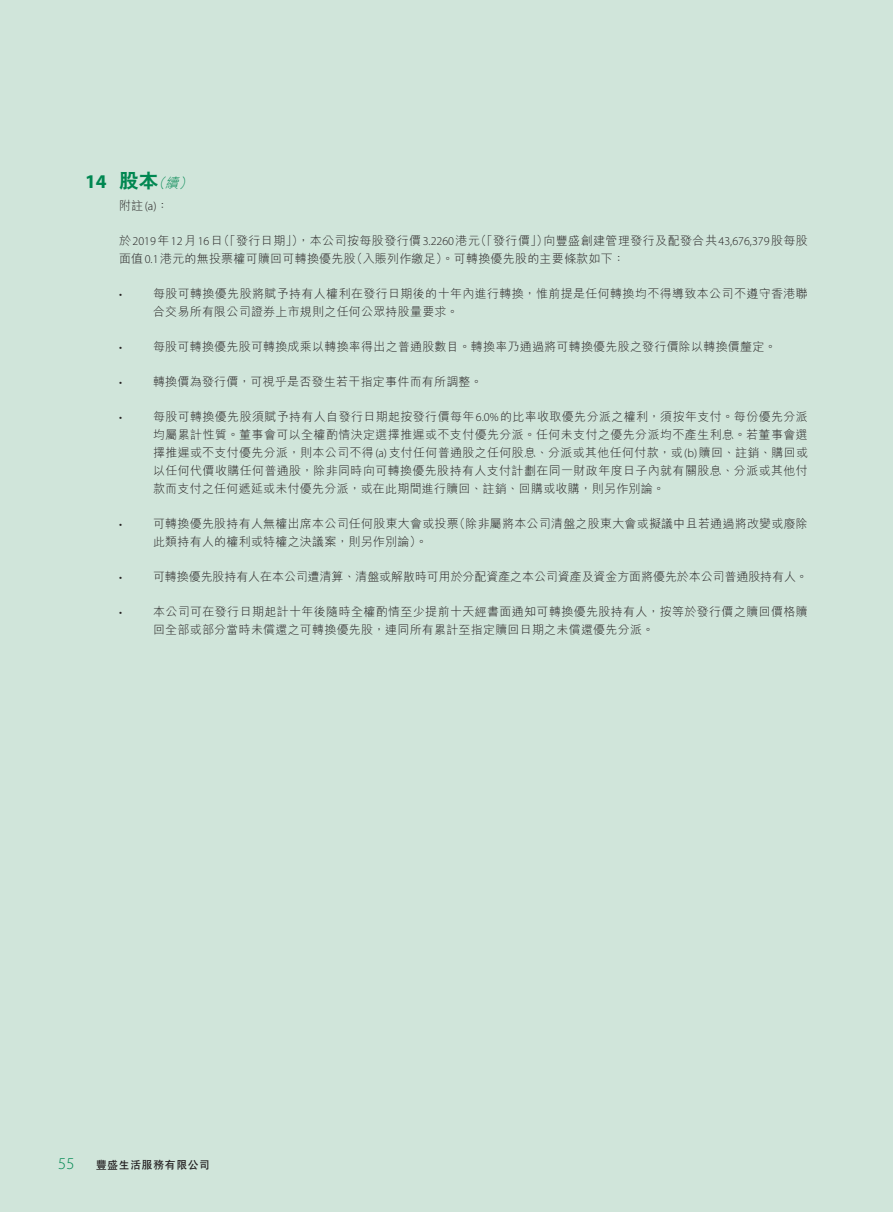
<style>
.page{position:relative;width:893px;height:1212px;background:#d0e5da}
.page>*{position:absolute;margin:0;border:0;box-sizing:border-box;transform-origin:0 0}
._01_H1{font:800 19.5px "C Hei 2 HK";color:#008751}
._01_H1-2{font:700 19.5px "Myriad Pro";color:#008751}
.t1{font:300 16.5px "Myriad Pro";color:#008751}
._01_H1-3{font:italic 300 13.5px "M Hei HK";color:#008751}
._06_Notes{font:300 12px/18px "M Hei HK";letter-spacing:.02em;color:#231f20;text-align:justify}
._06_Notes-2{font:300 12px "M Hei HK";letter-spacing:-.01em;color:#231f20}
._06_Notes-3{font:300 12px "Myriad Pro";color:#231f20}
.t2{font:700 11.25px "C Hei 2 HK";letter-spacing:.02em;color:#231f20}
.s1{font-family:"Myriad Pro"}
.s2{font-family:"M Hei HK"}
</style>
<div class="page">
<p class="_01_H1-2" style="left:85px;top:168px;width:23px">14</p>
<p class="_01_H1" style="left:119px;top:170px;width:41px">股本</p>
<p class="_01_H1-3" style="left:165px;top:176px;width:18px">續</p>
<p class="_01_H1-3" style="left:152px;top:176px;width:18px">（</p>
<p class="_01_H1-3" style="left:179px;top:176px;width:18px">(</p>
<p class="_06_Notes" style="left:119px;top:196px;width:51px">附註 ：<span class="s1">(a(</span></p>
<p class="_06_Notes" style="left:218px;top:231px;width:87px">（「發行日期」）</p>
<p class="_06_Notes" style="left:475px;top:231px;width:75px">（「發行價」）</p>
<p class="_06_Notes" style="left:543px;top:231px;width:266px">向豐盛創建管理發行及配發合共<span class="s1">43,676,379</span>股每股</p>
<p class="_06_Notes" style="left:298px;top:231px;width:184px">，本公司按每股發行價<span class="s1">3.2260</span>港元</p>
<p class="_06_Notes-3" style="left:119px;top:234px;width:105px"><span class="s2">於</span>2019<span class="s2">年</span>12<span class="s2">月</span>16<span class="s2">日</span></p>
<p class="_06_Notes" style="left:351px;top:249px;width:276px">（入賬列作繳足）。可轉換優先股的主要條款如下：</p>
<p class="_06_Notes" style="left:119px;top:249px;width:238px">面值<span class="s1">0.1</span>港元的無投票權可贖回可轉換優先股</p>
<p class="_06_Notes" style="left:153px;top:284px;width:656px">每股可轉換優先股將賦予持有人權利在發行日期後的十年內進行轉換，惟前提是任何轉換均不得導致本公司不遵守香港聯</p>
<p class="_06_Notes-3" style="left:119px;top:287px;width:4px">•</p>
<p class="_06_Notes-3" style="left:119px;top:340px;width:4px">•</p>
<p class="_06_Notes-3" style="left:119px;top:375px;width:4px">•</p>
<p class="_06_Notes-3" style="left:119px;top:410px;width:4px">•</p>
<p class="_06_Notes-3" style="left:119px;top:517px;width:4px">•</p>
<p class="_06_Notes-3" style="left:119px;top:570px;width:4px">•</p>
<p class="_06_Notes-3" style="left:119px;top:605px;width:4px">•</p>
<p class="_06_Notes" style="left:153px;top:302px;width:307px">合交易所有限公司證券上市規則之任何公眾持股量要求。</p>
<p class="_06_Notes" style="left:153px;top:337px;width:625px">每股可轉換優先股可轉換成乘以轉換率得出之普通股數目。轉換率乃通過將可轉換優先股之發行價除以轉換價釐定。</p>
<p class="_06_Notes" style="left:153px;top:372px;width:331px">轉換價為發行價，可視乎是否發生若干指定事件而有所調整。</p>
<p class="_06_Notes" style="left:153px;top:407px;width:656px">每股可轉換優先股須賦予持有人自發行日期起按發行價每年<span class="s1">6.0%</span>的比率收取優先分派之權利，須按年支付。每份優先分派</p>
<p class="_06_Notes" style="left:153px;top:425px;width:657px">均屬累計性質。董事會可以全權酌情決定選擇推遲或不支付優先分派。任何未支付之優先分派均不產生利息。若董事會選擇推遲或不支付優先分派，則本公司不得 <span class="s1">)a(</span> 支付任何普通股之任何股息、分派或其他任何付款，或 <span class="s1">)b(</span> 贖回、註銷、購回或以任何代價收購任何普通股，除非同時向可轉換優先股持有人支付計劃在同一財政年度日子內就有關股息、分派或其他付款而支付之任何遞延或未付優先分派，或在此期間進行贖回、註銷、回購或收購，則另作別論。</p>
<p class="_06_Notes" style="left:453px;top:514px;width:356px">（除非屬將本公司清盤之股東大會或擬議中且若通過將改變或廢除</p>
<p class="_06_Notes" style="left:153px;top:514px;width:307px">可轉換優先股持有人無權出席本公司任何股東大會或投票</p>
<p class="_06_Notes" style="left:153px;top:532px;width:276px">此類持有人的權利或特權之決議案，則另作別論。(</p>
<p class="_06_Notes-2" style="left:153px;top:570px;width:656px">可轉換優先股持有人在本公司遭清算、清盤或解散時可用於分配資產之本公司資產及資金方面將優先於本公司普通股持有人。</p>
<p class="_06_Notes" style="left:153px;top:602px;width:656px">本公司可在發行日期起計十年後隨時全權酌情至少提前十天經書面通知可轉換優先股持有人，按等於發行價之贖回價格贖</p>
<p class="_06_Notes" style="left:153px;top:620px;width:502px">回全部或部分當時未償還之可轉換優先股，連同所有累計至指定贖回日期之未償還優先分派。</p>
<h2 class="t1" style="left:58px;top:1153px;width:18px">55</h2>
<p class="t2" style="left:96px;top:1159px;width:116px">豐盛生活服務有限公司</p>
</div>
